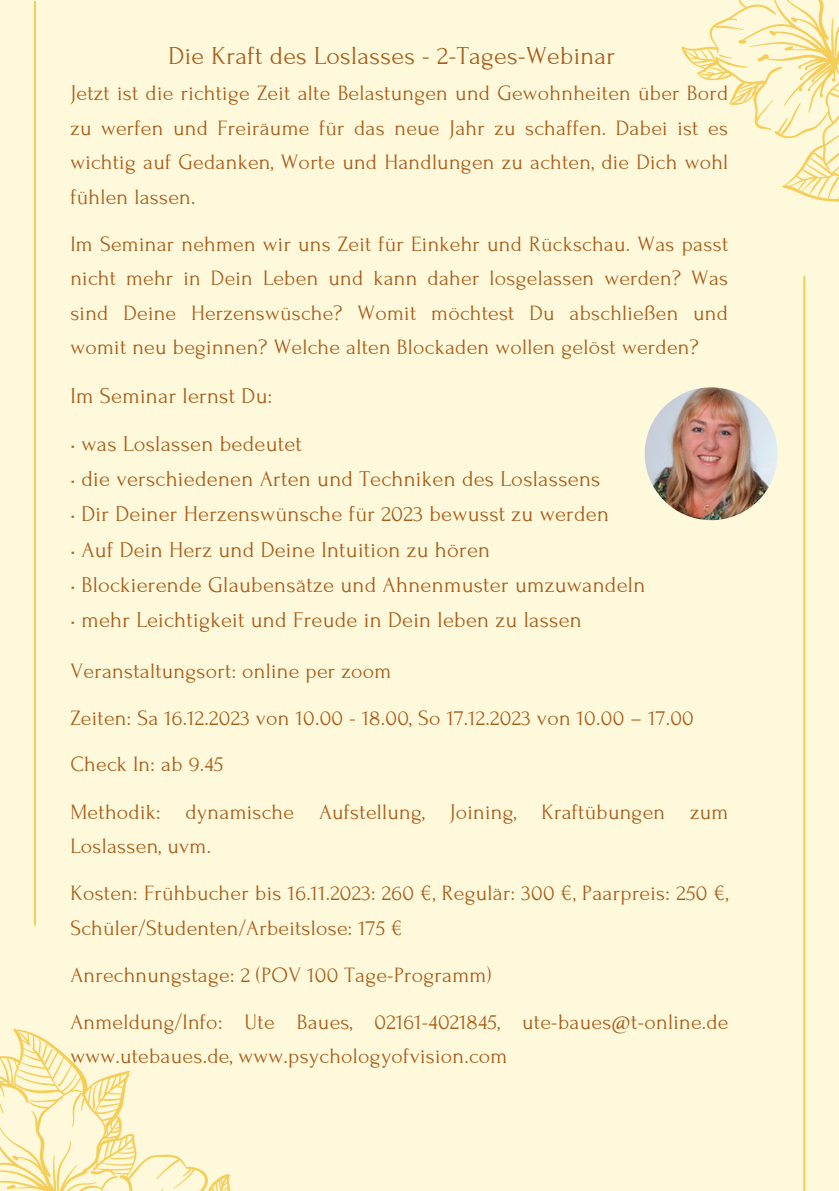
<style>
.page{position:relative;width:839px;height:1191px;background:#fff}
.page>*{position:absolute;margin:0;border:0;box-sizing:border-box;transform-origin:0 0}
.t1{font:25.8px "Forum";letter-spacing:.01em;color:#a85d1a}
.t2{font:22.6px "Forum";letter-spacing:.01em;color:#a85d1a}
.t3{font:21.8px/34.4px "Forum";letter-spacing:.01em;color:#a85d1a}
</style>
<div class="page">
<div style="left:0;top:0;width:838px;height:1191px;background:#fff9dc"></div>
<svg style="left:803px;top:293px;width:2px;height:898px;background:#f6d46c"></svg>
<hr style="left:34px;top:1px;width:2px;height:924px;background:#f5ce59">
<svg style="left:0;top:1028px;width:231px;height:163px"></svg>
<svg style="left:681px;top:0;width:157px;height:293px"></svg>
<img style="left:644px;top:387px;width:133px;height:133px;border-radius:50%">
<p class="t1" style="left:169px;top:42px;width:448px">Die Kraft des Loslasses - 2-Tages-Webinar</p>
<p class="t3" style="left:70px;top:76px;width:659px;text-align:justify">Jetzt ist die richtige Zeit alte Belastungen und Gewohnheiten über Bord zu werfen und Freiräume für das neue Jahr zu schaffen. Dabei ist es wichtig auf Gedanken, Worte und Handlungen zu achten, die Dich wohl fühlen lassen.</p>
<p class="t3" style="left:70px;top:227px;width:659px;text-align:justify">Im Seminar nehmen wir uns Zeit für Einkehr und Rückschau. Was passt nicht mehr in Dein Leben und kann daher losgelassen werden? Was sind Deine Herzenswüsche? Womit möchtest Du abschließen und womit neu beginnen? Welche alten Blockaden wollen gelöst werden?</p>
<p class="t2" style="left:70px;top:383px;width:203px">Im Seminar lernst Du:</p>
<p class="t2" style="left:70px;top:432px;width:233px">• was Loslassen bedeutet</p>
<p class="t2" style="left:70px;top:467px;width:531px">• die verschiedenen Arten und Techniken des Loslassens</p>
<p class="t2" style="left:70px;top:502px;width:540px">• Dir Deiner Herzenswünsche für 2023 bewusst zu werden</p>
<p class="t2" style="left:70px;top:537px;width:421px">• Auf Dein Herz und Deine Intuition zu hören</p>
<p class="t2" style="left:70px;top:572px;width:576px">• Blockierende Glaubensätze und Ahnenmuster umzuwandeln</p>
<p class="t2" style="left:70px;top:607px;width:513px">• mehr Leichtigkeit und Freude in Dein leben zu lassen</p>
<p class="t3" style="left:70px;top:648px;width:659px;line-height:46.8px">Veranstaltungsort: online per zoom<br>Zeiten: Sa 16.12.2023 von 10.00 - 18.00, So 17.12.2023 von 10.00 – 17.00<br>Check In: ab 9.45<br>Methodik: dynamische Aufstellung, Joining, Kraftübungen zum</p>
<p class="t3" style="left:70px;top:823px;width:659px;line-height:47px">Loslassen, uvm.<br>Kosten: Frühbucher bis 16.11.2023: 260 €, Regulär: 300 €, Paarpreis: 250 €,</p>
<p class="t3" style="left:70px;top:904px;width:659px;line-height:47px">Schüler/Studenten/Arbeitslose: 175 €<br>Anrechnungstage: 2 (POV 100 Tage-Programm)<br>Anmeldung/Info: Ute Baues, 02161-4021845, ute-baues@t-online.de</p>
<p class="t3" style="left:70px;top:1039px;width:438px">www.utebaues.de, www.psychologyofvision.com</p>
</div>
